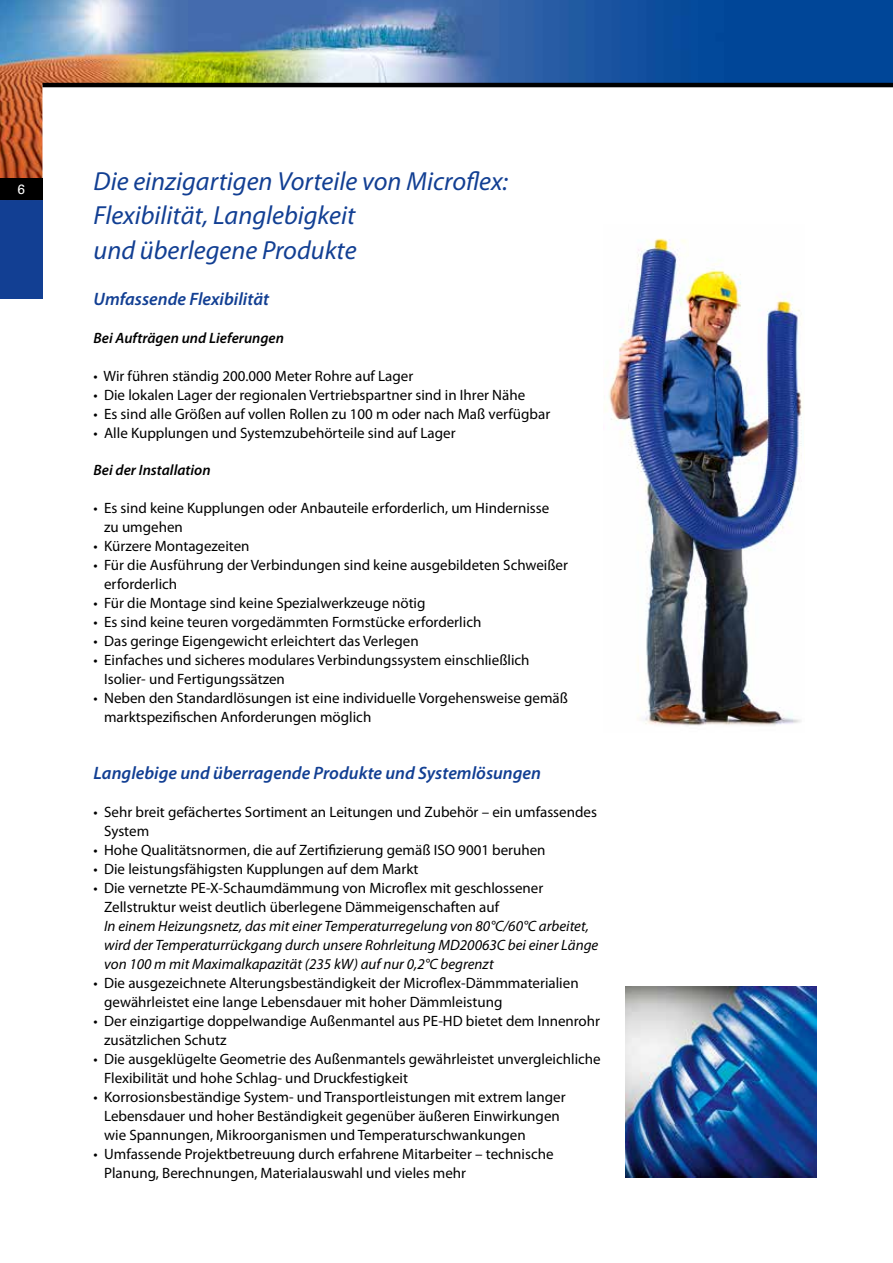
<style>
.page{position:relative;width:893px;height:1263px;background:#fff}
.page>*{position:absolute;margin:0;border:0;box-sizing:border-box;transform-origin:0 0}
.t1{font:italic 26.25px/34.5px "Myriad Pro";color:#123f93}
.t2{font:italic 600 18px "Myriad Pro";color:#123f93}
.t3{font:15px/18.9px "Myriad Pro";color:#000}
.t4{font:italic 15px/19px "Myriad Pro";color:#000}
.t5{font:italic 600 15px "Myriad Pro";color:#000}
.t6{font:13.5px "Univers";color:#fff}
</style>
<div class="page">
<img style="left:0;top:0;width:893px;height:179px">
<div style="left:43px;top:85px;width:850px;height:123px;background:#fff"></div>
<div style="left:0;top:179px;width:43px;height:120px;background:#123f93"></div>
<div style="left:0;top:179px;width:43px;height:21px;background:#000"></div>
<hr style="left:43px;top:83px;width:850px;height:4px;background:#000">
<img style="left:625px;top:986px;width:191px;height:192px">
<img style="left:605px;top:238px;width:197px;height:488px">
<p class="t6" style="left:18px;top:182px;width:9px">6</p>
<h1 class="t1" style="left:94px;top:163px;width:416px">Die einzigartigen Vorteile von Microflex:<br>Flexibilität, Langlebigkeit<br>und überlegene Produkte</h1>
<p class="t2" style="left:94px;top:287px;width:177px">Umfassende Flexibilität</p>
<p class="t5" style="left:94px;top:328px;width:192px">Bei Aufträgen und Lieferungen</p>
<p class="t3" style="left:94px;top:366px;width:321px">• Wir führen ständig 200.000 Meter Rohre auf Lager</p>
<p class="t3" style="left:94px;top:385px;width:433px">• Die lokalen Lager der regionalen Vertriebspartner sind in Ihrer Nähe</p>
<p class="t3" style="left:94px;top:404px;width:458px">• Es sind alle Größen auf vollen Rollen zu 100 m oder nach Maß verfügbar</p>
<p class="t3" style="left:94px;top:423px;width:364px">• Alle Kupplungen und Systemzubehörteile sind auf Lager</p>
<p class="t5" style="left:94px;top:461px;width:119px">Bei der Installation</p>
<p class="t3" style="left:104px;top:499px;width:447px;text-indent:-11px">• Es sind keine Kupplungen oder Anbauteile erforderlich, um Hindernisse zu umgehen</p>
<p class="t3" style="left:94px;top:537px;width:158px">• Kürzere Montagezeiten</p>
<p class="t3" style="left:104px;top:556px;width:465px;text-indent:-11px">• Für die Ausführung der Verbindungen sind keine ausgebildeten Schweißer erforderlich</p>
<p class="t3" style="left:94px;top:594px;width:333px">• Für die Montage sind keine Spezialwerkzeuge nötig</p>
<p class="t3" style="left:94px;top:613px;width:389px">• Es sind keine teuren vorgedämmten Formstücke erforderlich</p>
<p class="t3" style="left:94px;top:631px;width:327px">• Das geringe Eigengewicht erleichtert das Verlegen</p>
<p class="t3" style="left:104px;top:650px;width:427px;text-indent:-11px">• Einfaches und sicheres modulares Verbindungssystem einschließlich<br>Isolier- und Fertigungssätzen</p>
<p class="t3" style="left:104px;top:688px;width:465px;text-indent:-11px">• Neben den Standardlösungen ist eine individuelle Vorgehensweise gemäß marktspezifischen Anforderungen möglich</p>
<p class="t2" style="left:94px;top:762px;width:449px">Langlebige und überragende Produkte und Systemlösungen</p>
<p class="t3" style="left:104px;top:802px;width:494px;text-indent:-11px">• Sehr breit gefächertes Sortiment an Leitungen und Zubehör – ein umfassendes<br>System</p>
<p class="t3" style="left:94px;top:840px;width:454px">• Hohe Qualitätsnormen, die auf Zertifizierung gemäß ISO 9001 beruhen</p>
<p class="t3" style="left:94px;top:859px;width:326px">• Die leistungsfähigsten Kupplungen auf dem Markt</p>
<p class="t3" style="left:104px;top:878px;width:441px;text-indent:-11px">• Die vernetzte PE-X-Schaumdämmung von Microflex mit geschlossener<br>Zellstruktur weist deutlich überlegene Dämmeigenschaften auf</p>
<p class="t4" style="left:104px;top:916px;width:496px">In einem Heizungsnetz, das mit einer Temperaturregelung von 80°C/60°C arbeitet, wird der Temperaturrückgang durch unsere Rohrleitung MD20063C bei einer Länge von 100 m mit Maximalkapazität (235 kW) auf nur 0,2°C begrenzt</p>
<p class="t3" style="left:104px;top:973px;width:476px;text-indent:-11px">• Die ausgezeichnete Alterungsbeständigkeit der Microflex-Dämmmaterialien gewährleistet eine lange Lebensdauer mit hoher Dämmleistung</p>
<p class="t3" style="left:104px;top:1011px;width:497px;text-indent:-11px">• Der einzigartige doppelwandige Außenmantel aus PE-HD bietet dem Innenrohr zusätzlichen Schutz</p>
<p class="t3" style="left:104px;top:1049px;width:498px;text-indent:-11px">• Die ausgeklügelte Geometrie des Außenmantels gewährleistet unvergleichliche<br>Flexibilität und hohe Schlag- und Druckfestigkeit</p>
<p class="t3" style="left:104px;top:1087px;width:463px;text-indent:-11px">• Korrosionsbeständige System- und Transportleistungen mit extrem langer<br>Lebensdauer und hoher Beständigkeit gegenüber äußeren Einwirkungen wie Spannungen, Mikroorganismen und Temperaturschwankungen</p>
<p class="t3" style="left:104px;top:1144px;width:451px;text-indent:-11px">• Umfassende Projektbetreuung durch erfahrene Mitarbeiter – technische<br>Planung, Berechnungen, Materialauswahl und vieles mehr</p>
</div>
